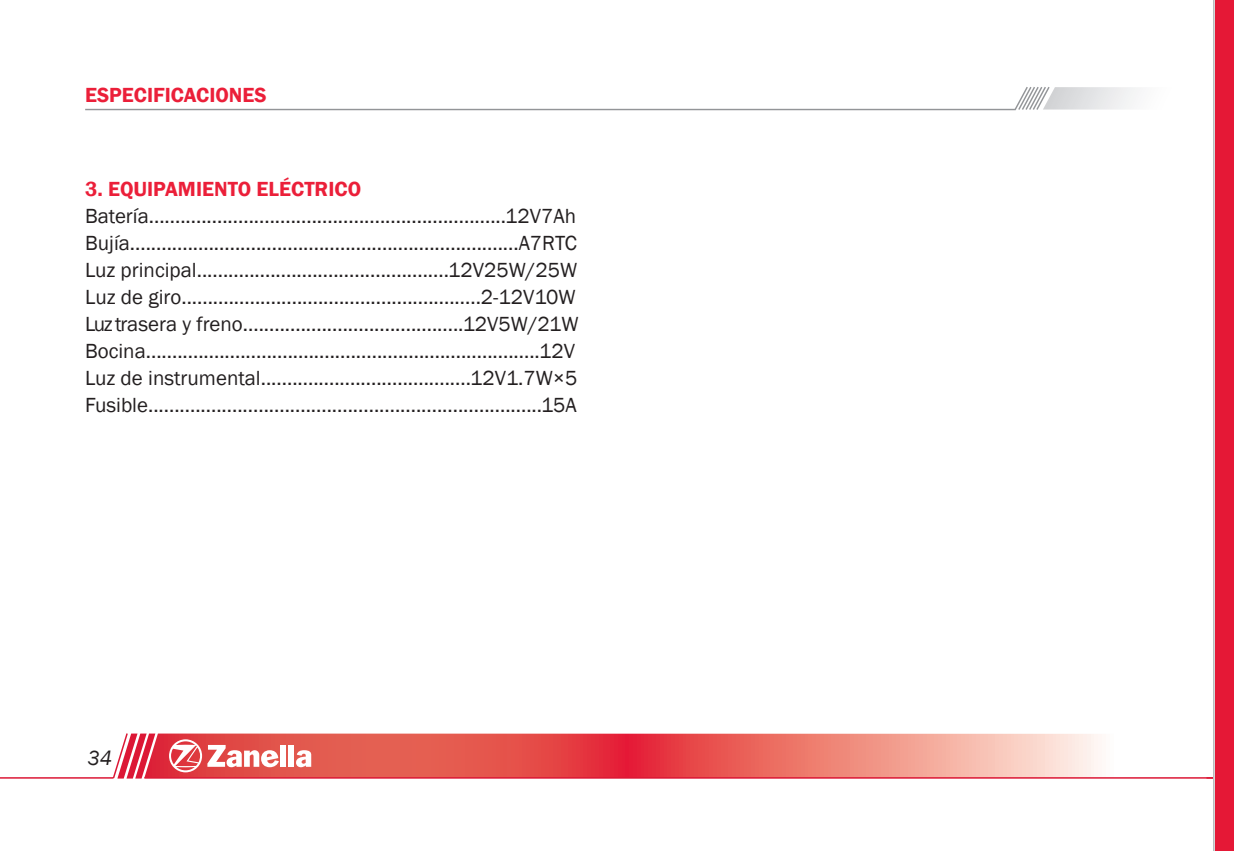
<style>
.page{position:relative;width:1234px;height:851px;background:#fff}
.page>*{position:absolute;margin:0;border:0;box-sizing:border-box;transform-origin:0 0}
.t1{font:21px/27px "Franklin Gothic";color:#231f20}
.t2{font:600 21px "Franklin Gothic";color:#eb1f39}
.t3{font:italic 21px "Franklin Gothic";color:#231f20}
.s1{font-style:inherit}
</style>
<div class="page">
<svg style="left:155px;top:733px;width:943px;height:44px;background:#eb746e"></svg>
<svg style="left:0;top:733px;width:155px;height:46px"></svg>
<hr style="left:144px;top:777px;width:1088px;height:1px;background:#dc1735">
<svg style="left:296px;top:750px;width:15px;height:17px"></svg>
<div style="left:280px;top:744px;width:6px;height:22px;background:#fff"></div>
<div style="left:288px;top:744px;width:6px;height:22px;background:#fff"></div>
<svg style="left:169px;top:739px;width:110px;height:33px"></svg>
<svg style="left:85px;top:87px;width:1053px;height:24px"></svg>
<svg style="left:1206px;top:0;width:8px;height:850px"></svg>
<div style="left:1214px;top:0;width:19px;height:850px;background:#e51836"></div>
<p class="t2" style="left:85px;top:82px;width:183px">ESPECIFICACIONES</p>
<p class="t2" style="left:85px;top:176px;width:277px">3. EQUIPAMIENTO ELÉCTRICO</p>
<p class="t1" style="left:85px;top:203px;width:495px">Batería....................................................................12V7Ah Bujía..........................................................................A7<span class="s1">R</span>TC Luz principal................................................12V<span class="s1">2</span>5W<span class="s1">/25W Luz de giro</span>.<span class="s1">....</span>....................................................2-12V10W <span class="s1">Luz t</span>rasera y freno............<span class="s1">.</span>.............................12V5W/21W Bocina...........................................................................12V Luz de instrumental.................<span class="s1">...................</span>....12V1.<span class="s1">7</span>W×<span class="s1">5<br></span>Fusible...........................................................................15A</p>
<p class="t3" style="left:88px;top:744px;width:26px">3<span class="s1">4</span></p>
</div>
